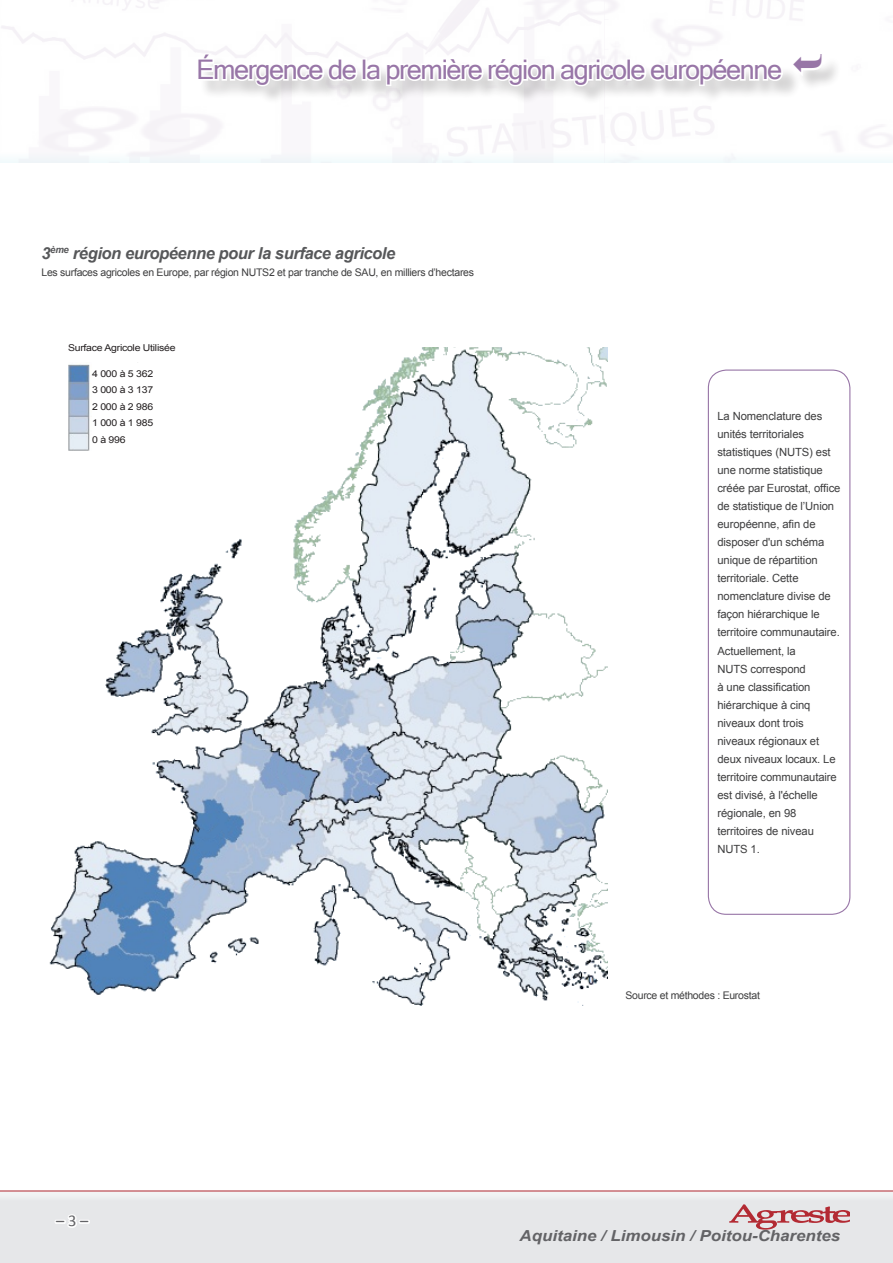
<style>
.page{position:relative;width:893px;height:1263px;background:#fff}
.page>*{position:absolute;margin:0;border:0;box-sizing:border-box;transform-origin:0 0}
.t1{font:27px "Microsoft Sans Serif";letter-spacing:-.05em;color:#9876a7}
.titre_graph_carte{font:italic 700 16.5px "Arial";letter-spacing:-.025em;color:#57585a}
.t2{font:16.5px "Calibri";color:#636366}
.t3{font:italic 700 15.15px "Arial";color:#636366;scale:1.11 1}
.Texte{font:11.25px/18px "Arial";letter-spacing:-.01em;color:#3e3e3f}
.Sous-Titre_GraphCart{font:10.5px "Arial";letter-spacing:-.025em;color:#3e3e3f}
.Source_GRAPH_CARTE{font:9.45px "Arial";letter-spacing:-.025em;color:#231f20;scale:1.11 1}
</style>
<div class="page">
<div style="left:0;top:1190px;width:893px;height:73px;background:#e6e7e9"></div>
<hr style="left:0;top:1191px;width:893px;height:1px;background:#b32a33">
<svg style="left:55px;top:1214px;width:35px;height:14px"></svg>
<div style="left:0;top:0;width:893px;height:164px;background:#0dadca;opacity:.75"></div>
<div style="left:199px;top:56px;width:642px;height:49px;background:#231f20;opacity:.2"></div>
<svg style="left:729px;top:1204px;width:120px;height:26px"></svg>
<div style="left:708px;top:369px;width:142px;height:546px;border:1px solid #9876a7;border-radius:18px"></div>
<img style="left:49px;top:348px;width:558px;height:657px">
<img style="left:68px;top:362px;width:24px;height:89px">
<div style="left:92px;top:353px;width:210px;height:136px;background:#fff"></div>
<div style="left:68px;top:343px;width:234px;height:19px;background:#fff"></div>
<div style="left:43px;top:995px;width:201px;height:45px;background:#fff"></div>
<div style="left:244px;top:991px;width:135px;height:49px;background:#fff"></div>
<svg style="left:196px;top:50px;width:629px;height:39px"></svg>
<h1 class="t1" style="left:196px;top:52px;width:587px">Émergence de la première région agricole européenne</h1>
<p class="titre_graph_carte" style="left:41px;top:242px;width:355px">3<sup>ème</sup> région européenne pour la surface agricole</p>
<p class="Sous-Titre_GraphCart" style="left:41px;top:265px;width:434px">Les surfaces agricoles en Europe, par région NUTS2 et par tranche de SAU, en milliers d’hectares</p>
<p class="Source_GRAPH_CARTE" style="left:68px;top:342px;width:98px">Surface Agricole Utilisée</p>
<p class="Source_GRAPH_CARTE" style="left:92px;top:367px;width:57px">4 000 à 5 362</p>
<p class="Source_GRAPH_CARTE" style="left:92px;top:384px;width:57px">3 000 à 3 137</p>
<p class="Source_GRAPH_CARTE" style="left:92px;top:400px;width:57px">2 000 à 2 986</p>
<p class="Source_GRAPH_CARTE" style="left:92px;top:417px;width:57px">1 000 à 1 985</p>
<p class="Source_GRAPH_CARTE" style="left:92px;top:433px;width:32px">0 à 996</p>
<p class="t2" style="left:56px;top:1210px;width:34px">– 3 –</p>
<p class="Texte" style="left:717px;top:407px;width:124px">La Nomenclature des unités territoriales statistiques (NUTS) est une norme statistique créée par Eurostat, office de statistique de l’Union européenne, afin de disposer d'un schéma unique de répartition territoriale. Cette nomenclature divise de façon hiérarchique le territoire communautaire.</p>
<p class="Texte" style="left:717px;top:642px;width:121px">Actuellement, la<br>NUTS correspond<br>à une classification hiérarchique à cinq niveaux dont trois niveaux régionaux et deux niveaux locaux. Le territoire communautaire est divisé, à l'échelle régionale, en 98 territoires de niveau<br>NUTS 1.</p>
<p class="Sous-Titre_GraphCart" style="left:625px;top:988px;width:136px">Source et méthodes : Eurostat</p>
<h3 class="t3" style="left:520px;top:1226px;width:290px">Aquitaine / Limousin / Poitou-Charentes</h3>
</div>
